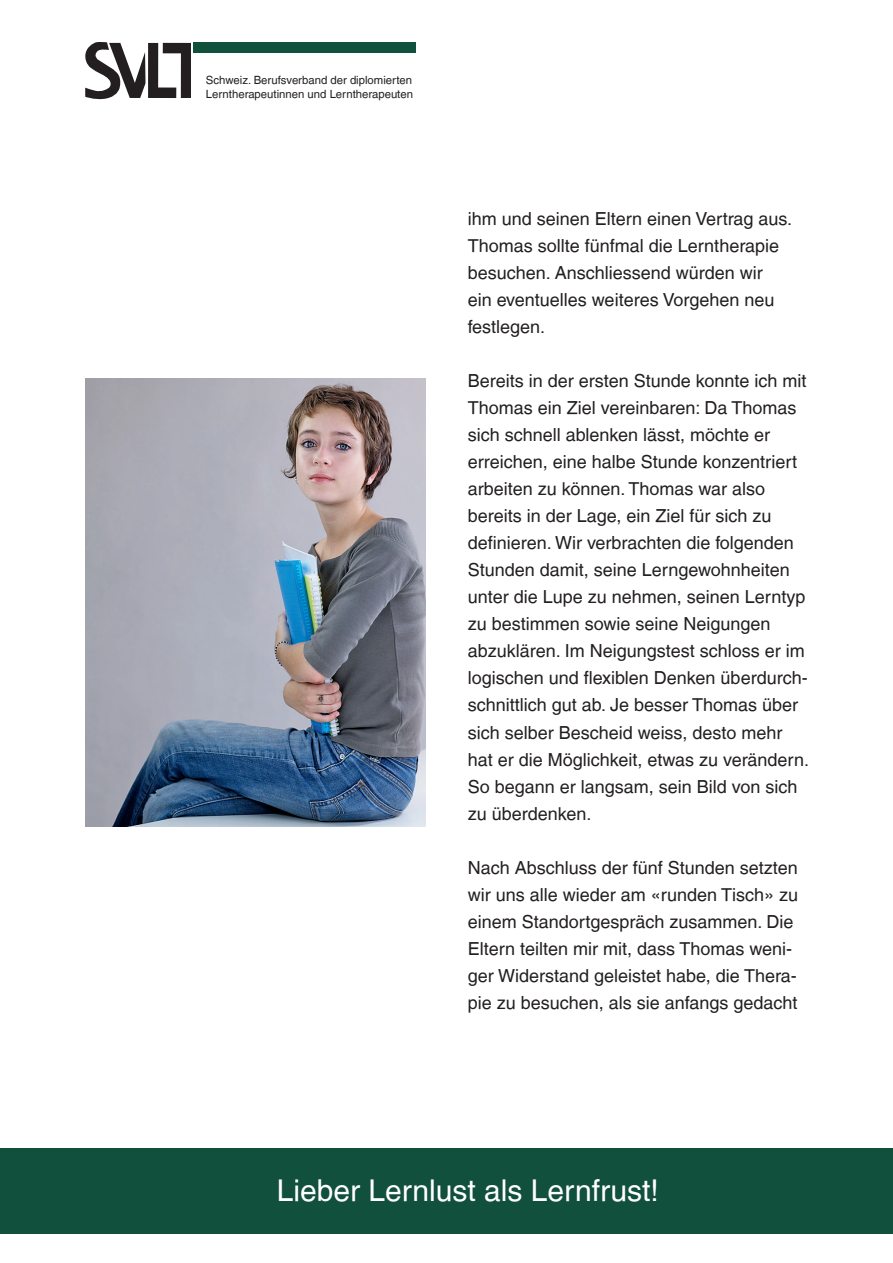
<style>
.page{position:relative;width:893px;height:1263px;background:#fff}
.page>*{position:absolute;margin:0;border:0;box-sizing:border-box;transform-origin:0 0}
.t1{font:30px "Helvetica LT";color:#fff}
.t2{font:18px/27px "Helvetica LT";color:#231f20}
.t3{font:11.4px/13.6px "Helvetica LT";color:#231f20}
</style>
<div class="page">
<div style="left:0;top:1148px;width:893px;height:85px;background:#12503e"></div>
<svg style="left:85px;top:43px;width:106px;height:57px"></svg>
<div style="left:193px;top:43px;width:223px;height:10px;background:#12503e"></div>
<img style="left:85px;top:378px;width:340px;height:449px">
<p class="t3" style="left:206px;top:73px;width:209px">Schweiz. Berufsverband der diplomierten<br>Lerntherapeutinnen und Lerntherapeuten</p>
<p class="t2" style="left:468px;top:206px;width:326px">ihm und seinen Eltern einen Vertrag aus.<br>Thomas sollte fünfmal die Lerntherapie besuchen. Anschliessend würden wir<br>ein eventuelles weiteres Vorgehen neu festlegen.</p>
<p class="t2" style="left:468px;top:368px;width:343px">Bereits in der ersten Stunde konnte ich mit Thomas ein Ziel vereinbaren: Da Thomas sich schnell ablenken lässt, möchte er erreichen, eine halbe Stunde konzentriert arbeiten zu können. Thomas war also bereits in der Lage, ein Ziel für sich zu definieren. Wir verbrachten die folgenden Stunden damit, seine Lerngewohnheiten unter die Lupe zu nehmen, seinen Lerntyp zu bestimmen sowie seine Neigungen abzuklären. Im Neigungstest schloss er im logischen und flexiblen Denken überdurch&shy;schnittlich gut ab. Je besser Thomas über sich selber Bescheid weiss, desto mehr hat er die Möglichkeit, etwas zu verändern.<br>So begann er langsam, sein Bild von sich zu überdenken.</p>
<p class="t2" style="left:468px;top:854px;width:332px">Nach Abschluss der fünf Stunden setzten wir uns alle wieder am «runden Tisch» zu einem Standortgespräch zusammen. Die Eltern teilten mir mit, dass Thomas weni&shy;ger Widerstand geleistet habe, die Thera&shy;pie zu besuchen, als sie anfangs gedacht</p>
<h1 class="t1" style="left:277px;top:1173px;width:384px">Lieber Lernlust als Lernfrust!</h1>
</div>
